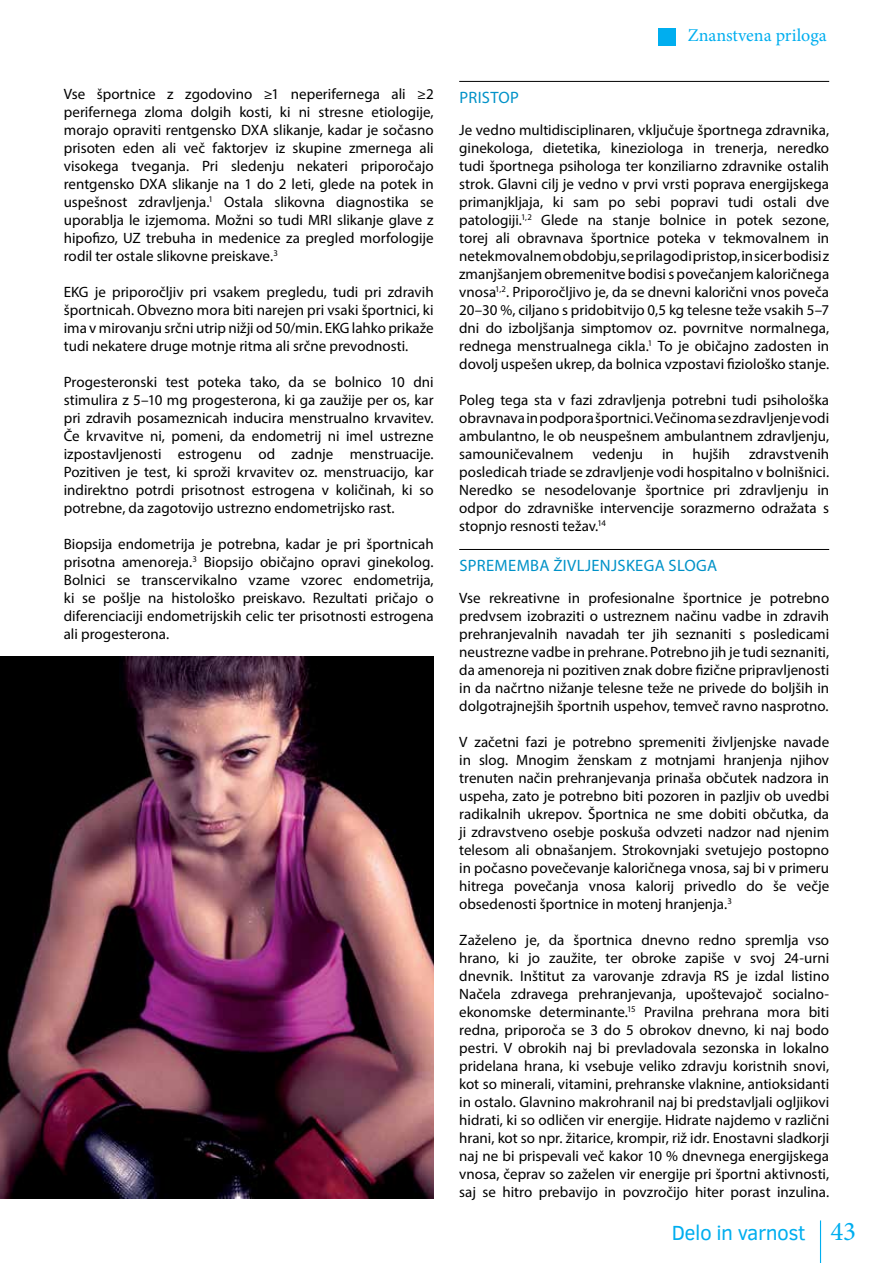
<style>
.page{position:relative;width:893px;height:1263px;background:#fff}
.page>*{position:absolute;margin:0;border:0;box-sizing:border-box;transform-origin:0 0}
.t1{font:21px "Clear Sans";letter-spacing:-.025em;color:#00aeef}
.t2{font:18px "Minion Pro";color:#00aeef}
.t3{font:16.5px "Myriad Pro";color:#0092c8}
.t4{font:15px/18px "Myriad Pro";color:#000;text-align:justify}
.s1{font-family:"Minion Pro";font-size:27px}
</style>
<div class="page">
<hr style="left:820px;top:1220px;width:1px;height:43px;background:#00aeef">
<div style="left:658px;top:29px;width:17px;height:17px;background:#00aeef"></div>
<hr style="left:459px;top:81px;width:370px;height:1px;background:#000">
<hr style="left:459px;top:549px;width:370px;height:1px;background:#000">
<img style="left:0;top:657px;width:434px;height:542px">
<p class="t4" style="left:64px;top:85px;width:371px">Vse športnice z zgodovino ≥1 neperifernega ali ≥2 perifernega zloma dolgih kosti, ki ni stresne etiologije, morajo opraviti rentgensko DXA slikanje, kadar je sočasno prisoten eden ali več faktorjev iz skupine zmernega ali visokega tveganja. Pri sledenju nekateri priporočajo rentgensko DXA slikanje na 1 do 2 leti, glede na potek in uspešnost zdravljenja.<sup>1</sup> Ostala slikovna diagnostika se uporablja le izjemoma. Možni so tudi MRI slikanje glave z hipofizo, UZ trebuha in medenice za pregled morfologije rodil ter ostale slikovne preiskave.<sup>3</sup></p>
<p class="t4" style="left:64px;top:283px;width:371px">EKG je priporočljiv pri vsakem pregledu, tudi pri zdravih športnicah. Obvezno mora biti narejen pri vsaki športnici, ki ima v mirovanju srčni utrip nižji od 50/min. EKG lahko prikaže tudi nekatere druge motnje ritma ali srčne prevodnosti.</p>
<p class="t4" style="left:64px;top:373px;width:371px">Progesteronski test poteka tako, da se bolnico 10 dni stimulira z 5–10 mg progesterona, ki ga zaužije per os, kar pri zdravih posameznicah inducira menstrualno krvavitev.<br>Če krvavitve ni, pomeni, da endometrij ni imel ustrezne izpostavljenosti estrogenu od zadnje menstruacije.<br>Pozitiven je test, ki sproži krvavitev oz. menstruacijo, kar indirektno potrdi prisotnost estrogena v količinah, ki so potrebne, da zagotovijo ustrezno endometrijsko rast.</p>
<p class="t4" style="left:64px;top:535px;width:371px">Biopsija endometrija je potrebna, kadar je pri športnicah prisotna amenoreja.<sup>3</sup> Biopsijo običajno opravi ginekolog.<br>Bolnici se transcervikalno vzame vzorec endometrija, ki se pošlje na histološko preiskavo. Rezultati pričajo o diferenciaciji endometrijskih celic ter prisotnosti estrogena ali progesterona.</p>
<p class="t2" style="left:688px;top:23px;width:140px">Znanstvena priloga</p>
<p class="t3" style="left:459px;top:88px;width:19px">Pristop</p>
<p class="t4" style="left:459px;top:121px;width:371px">Je vedno multidisciplinaren, vključuje športnega zdravnika, ginekologa, dietetika, kineziologa in trenerja, neredko tudi športnega psihologa ter konziliarno zdravnike ostalih strok. Glavni cilj je vedno v prvi vrsti poprava energijskega primanjkljaja, ki sam po sebi popravi tudi ostali dve patologiji.<sup>1,2</sup> Glede na stanje bolnice in potek sezone, torej ali obravnava športnice poteka v tekmovalnem in netekmovalnem obdobju, se prilagodi pristop, in sicer bodisi z zmanjšanjem obremenitve bodisi s povečanjem kaloričnega vnosa<sup>1,2</sup>. Priporočljivo je, da se dnevni kalorični vnos poveča 20–30 %, ciljano s pridobitvijo 0,5 kg telesne teže vsakih 5–7 dni do izboljšanja simptomov oz. povrnitve normalnega, rednega menstrualnega cikla.<sup>1</sup> To je običajno zadosten in dovolj uspešen ukrep, da bolnica vzpostavi fiziološko stanje.</p>
<p class="t4" style="left:459px;top:391px;width:371px">Poleg tega sta v fazi zdravljenja potrebni tudi psihološka obravnava in podpora športnici. Večinoma se zdravljenje vodi ambulantno, le ob neuspešnem ambulantnem zdravljenju, samouničevalnem</p>
<p class="t4" style="left:459px;top:445px;width:371px;text-indent:290px">zdravstvenih posledicah triade se zdravljenje vodi hospitalno v bolnišnici.<br>Neredko se nesodelovanje športnice pri zdravljenju in odpor do zdravniške intervencije sorazmerno odražata s stopnjo resnosti težav.<sup>14</sup></p>
<p class="t3" style="left:459px;top:556px;width:20px">Sprememba</p>
<p class="t3" style="left:553px;top:556px;width:19px">življenjskega</p>
<p class="t3" style="left:669px;top:556px;width:11px">sloga</p>
<p class="t4" style="left:459px;top:589px;width:371px">Vse rekreativne in profesionalne športnice je potrebno predvsem izobraziti o ustreznem načinu vadbe in zdravih prehranjevalnih navadah ter jih seznaniti s posledicami neustrezne vadbe in prehrane. Potrebno jih je tudi seznaniti, da amenoreja ni pozitiven znak dobre fizične pripravljenosti in da načrtno nižanje telesne teže ne privede do boljših in dolgotrajnejših športnih uspehov, temveč ravno nasprotno.</p>
<p class="t4" style="left:459px;top:733px;width:371px">V začetni fazi je potrebno spremeniti življenjske navade in slog. Mnogim ženskam z motnjami hranjenja njihov trenuten način prehranjevanja prinaša občutek nadzora in uspeha, zato je potrebno biti pozoren in pazljiv ob uvedbi radikalnih ukrepov. Športnica ne sme dobiti občutka, da ji zdravstveno osebje poskuša odvzeti nadzor nad njenim telesom ali obnašanjem. Strokovnjaki svetujejo postopno in počasno povečevanje kaloričnega vnosa, saj bi v primeru hitrega povečanja vnosa kalorij privedlo do še večje obsedenosti športnice in motenj hranjenja.<sup>3</sup></p>
<p class="t4" style="left:459px;top:931px;width:372px">Zaželeno je, da športnica dnevno redno spremlja vso hrano, ki jo zaužite, ter obroke zapiše v svoj 24-urni dnevnik. Inštitut za varovanje zdravja RS je izdal listino Načela zdravega prehranjevanja, upoštevajoč socialno&shy;ekonomske determinante.<sup>15</sup> Pravilna prehrana mora biti redna, priporoča se 3 do 5 obrokov dnevno, ki naj bodo pestri. V obrokih naj bi prevladovala sezonska in lokalno pridelana hrana, ki vsebuje veliko zdravju koristnih snovi, kot so minerali, vitamini, prehranske vlaknine, antioksidanti in ostalo. Glavnino makrohranil naj bi predstavljali ogljikovi hidrati, ki so odličen vir energije. Hidrate najdemo v različni hrani, kot so npr. žitarice, krompir, riž idr. Enostavni sladkorji naj ne bi prispevali več kakor 10 % dnevnega energijskega vnosa, čeprav so zaželen vir energije pri športni aktivnosti, saj se hitro prebavijo in povzročijo hiter porast inzulina.</p>
<p class="t4" style="left:592px;top:445px;width:52px">vedenju</p>
<p class="t4" style="left:662px;top:445px;width:13px">in</p>
<p class="t4" style="left:693px;top:445px;width:39px">hujših</p>
<h1 class="t1" style="left:672px;top:1219px;width:186px">Delo in varnost <span class="s1">43</span></h1>
</div>
